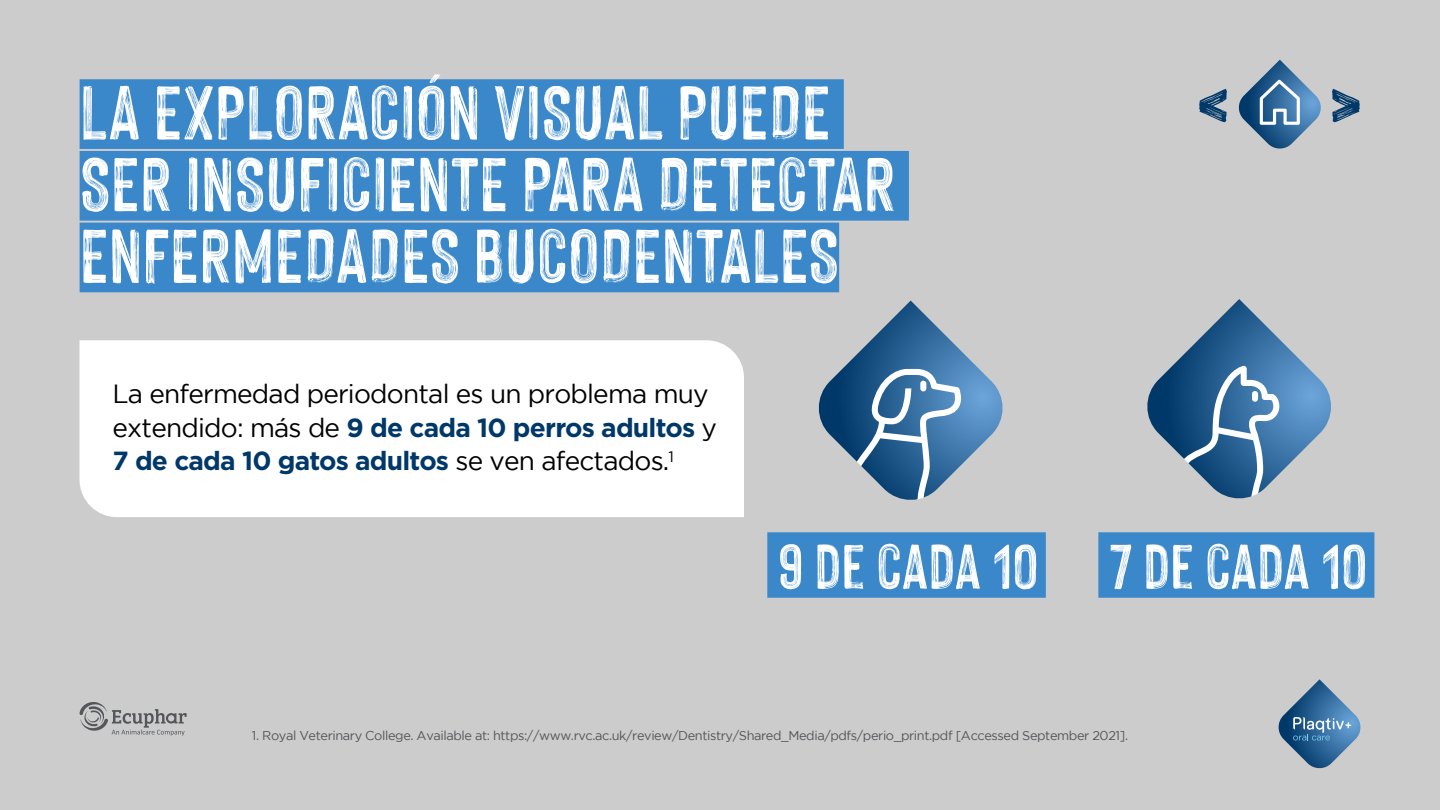
<style>
.page{position:relative;width:1440px;height:810px;background:#ccc}
.page>*{position:absolute;margin:0;border:0;box-sizing:border-box;transform-origin:0 0}
.t1{font:102.07px "Hackney Personal Use Only";color:#003869}
.t2{font:83.32px/71.7px "Hackney Personal Use Only";color:#fff}
.t3{font:69.07px "Hackney Personal Use Only";color:#fff}
.t4{font:26.25px/33.8px "Gotham";letter-spacing:-.03em;color:#000}
.t5{font:12.75px "Gotham";letter-spacing:-.03em;color:#54555a}
.s1{font-weight:700;color:#003869}
</style>
<div class="page">
<div style="left:80px;top:340px;width:664px;height:177px;background:#fff"></div>
<div style="left:80px;top:79px;width:764px;height:70px;background:#3a88ca"></div>
<div style="left:80px;top:151px;width:829px;height:70px;background:#3a88ca"></div>
<div style="left:80px;top:223px;width:759px;height:69px;background:#3a88ca"></div>
<svg style="left:818px;top:301px;width:185px;height:199px"></svg>
<div style="left:920px;top:381px;width:6px;height:10px;background:#fff;border-radius:3px"></div>
<div style="left:767px;top:532px;width:279px;height:66px;background:#3a88ca"></div>
<svg style="left:1147px;top:299px;width:184px;height:200px"></svg>
<div style="left:1098px;top:532px;width:276px;height:66px;background:#3a88ca"></div>
<svg style="left:1278px;top:679px;width:83px;height:90px"></svg>
<svg style="left:1238px;top:60px;width:83px;height:89px"></svg>
<svg style="left:79px;top:702px;width:108px;height:34px"></svg>
<h2 class="t2" style="left:80px;top:74px;width:818px">LA EXPLORACIÓN VISUAL PUEDE<br>SER INSUFICIENTE PARA DETECTAR<br>ENFERMEDADES BUCODENTALES</h2>
<h3 class="t4" style="left:112px;top:376px;width:606px">La enfermedad periodontal es un problema muy extendido: más de <span class="s1">9 de cada 10 perros adultos</span> y<br><span class="s1">7 de cada 10 gatos adultos</span> se ven afectados.<sup>1</sup></h3>
<h1 class="t1" style="left:1327px;top:54px;width:37px">&gt;</h1>
<h3 class="t3" style="left:778px;top:529px;width:591px">9 DE CADA 10 7 DE CADA 10</h3>
<p class="t5" style="left:252px;top:728px;width:878px">1. Royal Veterinary College. Available at: https://www.rvc.ac.uk/review/Dentistry/Shared_Media/pdfs/perio_print.pdf [Accessed September 2021].</p>
</div>
